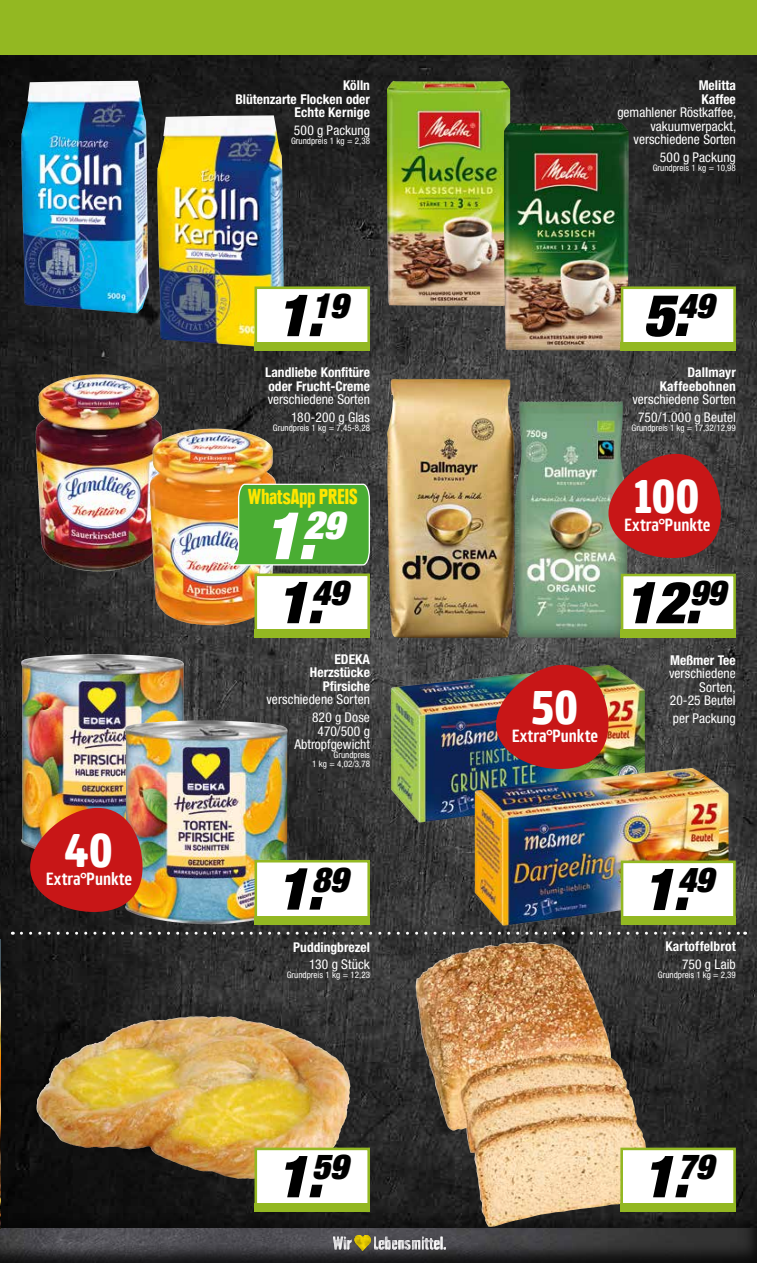
<style>
.page{position:relative;width:757px;height:1263px;background:#fff}
.page>*{position:absolute;margin:0;border:0;box-sizing:border-box;transform-origin:0 0}
.t1{font:italic 900 condensed 58.35px "Helvetica Neue LT Std";color:#000}
.t2{font:italic 900 condensed 58.05px "Helvetica Neue LT Std";color:#000}
.t3{font:700 48px "PAYBACK";color:#fff}
.t4{font:italic 900 condensed 39px "Helvetica Neue LT Std";color:#fff}
.t5{font:italic 900 condensed 34.65px "Helvetica Neue LT Std";color:#000}
.t6{font:italic 900 condensed 34.5px "Helvetica Neue LT Std";color:#000}
.t7{font:900 condensed 21.45px "Plak Com";letter-spacing:.01em;color:#ffe600}
.t8{font:17.55px "PAYBACK";color:#fff}
.t9{font:condensed 13.5px/13.5px "Helvetica Neue LT Std";color:#fff;text-align:right}
.t10{font:700 condensed 13.5px/13.5px "Helvetica Neue LT Std";color:#fff;text-align:right}
.t11{font:condensed 9px/9px "Helvetica Neue LT Std";color:#fff;text-align:right}
.s1{font-size:58.35px}
.s2{font-size:59.4px}
.s3{font-size:65.7px}
.s4{font-size:66.9px}
.s5{font-size:58.05px}
.s6{font-size:59.25px}
.s7{font-size:59.1px}
</style>
<div class="page">
<img style="left:0;top:54px;width:757px;height:1158px">
<div style="left:0;top:1212px;width:757px;height:51px;background:#000;opacity:.3"></div>
<div style="left:0;top:1227px;width:757px;height:36px;background:#000;opacity:.75"></div>
<div style="left:0;top:0;width:757px;height:54px;background:#93b822"></div>
<img style="left:333px;top:1235px;width:112px;height:15px">
<img style="left:387px;top:379px;width:128px;height:259px">
<img style="left:514px;top:401px;width:113px;height:237px">
<img style="left:55px;top:374px;width:42px;height:8px">
<img style="left:161px;top:429px;width:56px;height:11px">
<img style="left:21px;top:81px;width:128px;height:232px">
<img style="left:157px;top:115px;width:128px;height:233px">
<img style="left:391px;top:665px;width:254px;height:157px">
<img style="left:475px;top:768px;width:253px;height:158px">
<div style="left:254px;top:573px;width:116px;height:65px;background:#fff;border:3px solid #93b822"></div>
<div style="left:254px;top:629px;width:116px;height:9px;background:#93b822"></div>
<div style="left:254px;top:286px;width:116px;height:65px;background:#fff;border:3px solid #93b822"></div>
<div style="left:254px;top:342px;width:116px;height:9px;background:#93b822"></div>
<div style="left:621px;top:860px;width:115px;height:65px;background:#fff;border:3px solid #93b822"></div>
<div style="left:621px;top:916px;width:115px;height:9px;background:#93b822"></div>
<img style="left:0;top:940px;width:1px;height:289px">
<img style="left:387px;top:81px;width:123px;height:225px">
<img style="left:504px;top:123px;width:125px;height:228px">
<div style="left:621px;top:286px;width:115px;height:65px;background:#fff;border:3px solid #93b822"></div>
<div style="left:621px;top:342px;width:115px;height:9px;background:#93b822"></div>
<div style="left:621px;top:574px;width:115px;height:64px;background:#fff;border:3px solid #93b822"></div>
<div style="left:621px;top:630px;width:115px;height:8px;background:#93b822"></div>
<img style="left:37px;top:1016px;width:166px;height:126px">
<div style="left:254px;top:1147px;width:116px;height:65px;background:#fff;border:3px solid #93b822"></div>
<div style="left:254px;top:1203px;width:116px;height:9px;background:#93b822"></div>
<svg style="left:21px;top:932px;width:725px;height:3px;background:#626262"></svg>
<img style="left:415px;top:942px;width:233px;height:285px">
<div style="left:620px;top:1147px;width:116px;height:65px;background:#fff;border:3px solid #93b822"></div>
<div style="left:620px;top:1203px;width:116px;height:9px;background:#93b822"></div>
<svg style="left:226px;top:483px;width:145px;height:83px;background:#5eae42"></svg>
<div style="left:496px;top:665px;width:112px;height:104px;background:#c81617;border-radius:46px"></div>
<div style="left:608px;top:454px;width:113px;height:104px;background:#c81617;border-radius:46px"></div>
<img style="left:21px;top:654px;width:163px;height:204px">
<img style="left:125px;top:720px;width:163px;height:204px">
<div style="left:254px;top:860px;width:116px;height:64px;background:#fff;border:3px solid #93b822"></div>
<div style="left:254px;top:916px;width:116px;height:8px;background:#93b822"></div>
<div style="left:30px;top:808px;width:113px;height:104px;background:#c81617;border-radius:46px"></div>
<p class="t10" style="left:235px;top:79px;width:136px">Kölln<br>Blütenzarte Flocken oder<br>Echte Kernige</p>
<p class="t9" style="left:294px;top:124px;width:78px">500 g Packung</p>
<p class="t11" style="left:291px;top:136px;width:80px">Grundpreis 1 kg = 2,38</p>
<h3 class="t5" style="left:277px;top:284px;width:73px"><span class="s1">1</span><span class="s2">.</span>19</h3>
<p class="t10" style="left:265px;top:366px;width:106px;text-align:left">Landliebe Konfitüre oder Frucht-Creme</p>
<p class="t9" style="left:268px;top:391px;width:104px;line-height:17.7px">verschiedene Sorten<br>180-200 g Glas</p>
<p class="t11" style="left:273px;top:423px;width:99px">Grundpreis 1 kg = 7,45-8,28</p>
<h3 class="t7" style="left:248px;top:484px;width:111px">WhatsApp PREIS</h3>
<h3 class="t4" style="left:264px;top:500px;width:82px"><span class="s3">1</span><span class="s4">.</span>29</h3>
<h3 class="t5" style="left:277px;top:571px;width:73px"><span class="s1">1</span><span class="s2">.</span>49</h3>
<p class="t10" style="left:310px;top:652px;width:61px">EDEKA<br>Herzstücke<br>Pfirsiche</p>
<p class="t9" style="left:267px;top:691px;width:105px;line-height:17.7px">verschiedene Sorten<br>820 g Dose</p>
<p class="t9" style="left:294px;top:724px;width:77px">470/500 g<br>Abtropfgewicht</p>
<p class="t11" style="left:312px;top:750px;width:59px">Grundpreis<br>1 kg = 4,02/3,78</p>
<h3 class="t3" style="left:65px;top:823px;width:49px">40</h3>
<p class="t8" style="left:46px;top:869px;width:88px">Extra°Punkte</p>
<h3 class="t5" style="left:312px;top:857px;width:38px">89</h3>
<h1 class="t1" style="left:277px;top:851px;width:47px">1<span class="s2">.</span></h1>
<p class="t10" style="left:293px;top:940px;width:78px">Puddingbrezel</p>
<p class="t9" style="left:309px;top:958px;width:62px">130 g Stück</p>
<p class="t11" style="left:287px;top:970px;width:85px">Grundpreis 1 kg = 12,23</p>
<h3 class="t5" style="left:277px;top:1145px;width:73px"><span class="s1">1</span><span class="s2">.</span>59</h3>
<p class="t10" style="left:699px;top:78px;width:39px;text-align:left">Melitta<br>Kaffee</p>
<p class="t9" style="left:617px;top:106px;width:120px">gemahlener Röstkaffee, vakuumverpackt, verschiedene Sorten</p>
<p class="t9" style="left:660px;top:150px;width:78px">500 g Packung</p>
<p class="t11" style="left:653px;top:163px;width:85px">Grundpreis 1 kg = 10,98</p>
<h3 class="t3" style="left:532px;top:680px;width:48px">50</h3>
<p class="t8" style="left:512px;top:726px;width:88px">Extra°Punkte</p>
<h3 class="t6" style="left:643px;top:284px;width:72px"><span class="s5">5</span><span class="s6">.</span>49</h3>
<p class="t10" style="left:660px;top:366px;width:78px">Dallmayr<br>Kaffeebohnen</p>
<p class="t9" style="left:632px;top:391px;width:105px;line-height:17.7px;text-align:center">verschiedene Sorten<br>750/1.000 g Beutel</p>
<p class="t11" style="left:632px;top:423px;width:106px">Grundpreis 1 kg = 17,32/12,99</p>
<h3 class="t3" style="left:635px;top:469px;width:66px">100</h3>
<p class="t8" style="left:624px;top:515px;width:88px">Extra°Punkte</p>
<h2 class="t2" style="left:624px;top:565px;width:103px">12<span class="s6">.</span><sup>99</sup></h2>
<p class="t10" style="left:670px;top:653px;width:67px">Meßmer Tee</p>
<p class="t9" style="left:669px;top:666px;width:68px">verschiedene<br>Sorten,<br>20-25 Beutel</p>
<p class="t9" style="left:673px;top:711px;width:64px">per Packung</p>
<h3 class="t6" style="left:643px;top:858px;width:72px"><span class="s5">1</span><span class="s7">.</span>49</h3>
<p class="t10" style="left:665px;top:940px;width:72px">Kartoffelbrot</p>
<p class="t9" style="left:682px;top:957px;width:55px">750 g Laib</p>
<p class="t11" style="left:658px;top:970px;width:79px">Grundpreis 1 kg = 2,39</p>
<h3 class="t5" style="left:642px;top:1145px;width:73px"><span class="s1">1</span><span class="s2">.</span>79</h3>
</div>
